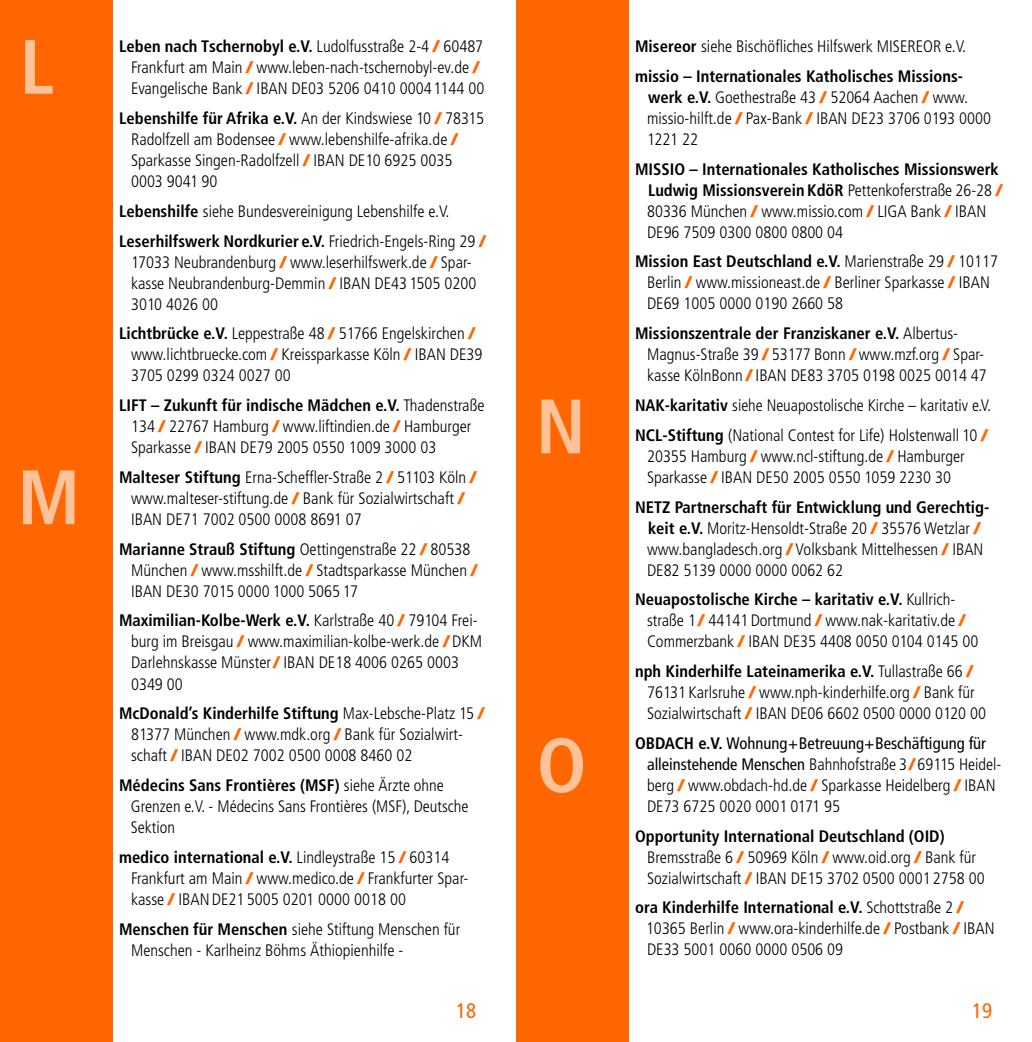
<style>
.page{position:relative;width:1032px;height:1042px;background:#fff}
.page>*{position:absolute;margin:0;border:0;box-sizing:border-box;transform-origin:0 0}
.t1{font:700 condensed 77px "Frutiger";color:#ffc299}
.t2{font:condensed 21px "Frutiger";color:#f60}
.t3{font:300 condensed 16.62px/21px "Frutiger";color:#000}
.t4{font:700 condensed 16.62px/29.8px "Frutiger";color:#000}
.s1{font-weight:700}
.s2{font-weight:900;font-stretch:normal;color:#f60}
.s3{font-weight:300}
.s4{font-weight:400}
</style>
<div class="page">
<div style="left:0;top:0;width:113px;height:1042px;background:#f60"></div>
<div style="left:516px;top:0;width:113px;height:1042px;background:#f60"></div>
<h1 class="t1" style="left:20px;top:21px;width:36px">L</h1>
<h1 class="t1" style="left:17px;top:452px;width:64px">M</h1>
<p class="t3" style="left:131px;top:36px;width:355px;text-indent:-12px"><span class="s1">Leben nach Tschernobyl e.V.</span> Ludolfusstraße 2-4 <span class="s2">/</span> 60487<br>Frankfurt am Main <span class="s2">/</span> www.leben-nach-tschernobyl-ev.de <span class="s2">/<br></span>Evangelische Bank <span class="s2">/</span> IBAN DE03 5206 0410 0004 1144 00</p>
<p class="t3" style="left:131px;top:108px;width:355px;text-indent:-12px"><span class="s1">Lebenshilfe für Afrika e.V.</span> An der Kindswiese 10 <span class="s2">/</span> 78315<br>Radolfzell am Bodensee <span class="s2">/</span> www.lebenshilfe-afrika.de <span class="s2">/ </span>Sparkasse Singen-Radolfzell <span class="s2">/</span> IBAN DE10 6925 0035<br>0003 9041 90</p>
<p class="t3" style="left:119px;top:196px;width:368px;line-height:29.8px"><span class="s1">Lebenshilfe</span> siehe Bundesvereinigung Lebenshilfe e.V.<br><span class="s1">Leserhilfswerk Nordkurier e.V.</span> Friedrich-Engels-Ring 29 <span class="s2">/</span></p>
<p class="t3" style="left:131px;top:252px;width:347px">17033 Neubrandenburg <span class="s2">/</span> www.leserhilfswerk.de <span class="s2">/</span> Spar&shy;kasse Neubrandenburg-Demmin <span class="s2">/</span> IBAN DE43 1505 0200<br>3010 4026 00</p>
<p class="t3" style="left:131px;top:323px;width:353px;text-indent:-12px"><span class="s1">Lichtbrücke e.V.</span> Leppestraße 48 <span class="s2">/</span> 51766 Engelskirchen <span class="s2">/ </span>www.lichtbruecke.com <span class="s2">/</span> Kreissparkasse Köln <span class="s2">/</span> IBAN DE39<br>3705 0299 0324 0027 00</p>
<p class="t3" style="left:131px;top:395px;width:355px;text-indent:-12px"><span class="s1">LIFT – Zukunft für indische Mädchen e.V.</span> Thadenstraße<br>134 <span class="s2">/</span> 22767 Hamburg <span class="s2">/</span> www.liftindien.de <span class="s2">/</span> Hamburger<br>Sparkasse <span class="s2">/</span> IBAN DE79 2005 0550 1009 3000 03</p>
<p class="t3" style="left:131px;top:467px;width:347px;text-indent:-12px"><span class="s1">Malteser Stiftung</span> Erna-Scheffler-Straße 2 <span class="s2">/</span> 51103 Köln <span class="s2">/ </span>www.malteser-stiftung.de <span class="s2">/</span> Bank für Sozialwirtschaft <span class="s2">/<br></span>IBAN DE71 7002 0500 0008 8691 07</p>
<p class="t3" style="left:131px;top:539px;width:348px;text-indent:-12px"><span class="s1">Marianne Strauß Stiftung</span> Oettingenstraße 22 <span class="s2">/</span> 80538<br>München <span class="s2">/</span> www.msshilft.de <span class="s2">/</span> Stadtsparkasse München <span class="s2">/<br></span>IBAN DE30 7015 0000 1000 5065 17</p>
<p class="t3" style="left:131px;top:610px;width:353px;text-indent:-12px"><span class="s1">Maximilian-Kolbe-Werk e.V.</span> Karlstraße 40 <span class="s2">/</span> 79104 Frei&shy;burg im Breisgau <span class="s2">/</span> www.maximilian-kolbe-werk.de <span class="s2">/</span> DKM Darlehnskasse Münster <span class="s2">/</span> IBAN DE18 4006 0265 0003<br>0349 00</p>
<p class="t3" style="left:131px;top:703px;width:355px;text-indent:-12px"><span class="s1">McDonald’s Kinderhilfe Stiftung</span> Max-Lebsche-Platz 15 <span class="s2">/<br></span>81377 München <span class="s2">/</span> www.mdk.org <span class="s2">/</span> Bank für Sozialwirt&shy;schaft <span class="s2">/</span> IBAN DE02 7002 0500 0008 8460 02</p>
<p class="t3" style="left:131px;top:775px;width:339px;text-indent:-12px"><span class="s1">Médecins Sans Frontières (MSF)</span> siehe Ärzte ohne<br>Grenzen e.V. - Médecins Sans Frontières (MSF), Deutsche<br>Sektion</p>
<p class="t3" style="left:131px;top:847px;width:339px;text-indent:-12px"><span class="s1">medico international e.V.</span> Lindleystraße 15 <span class="s2">/</span> 60314<br>Frankfurt am Main <span class="s2">/</span> www.medico.de <span class="s2">/</span> Frankfurter Spar&shy;kasse <span class="s2">/</span> IBAN DE21 5005 0201 0000 0018 00</p>
<p class="t3" style="left:131px;top:918px;width:331px;text-indent:-12px"><span class="s1">Menschen für Menschen</span> siehe Stiftung Menschen für<br>Menschen - Karlheinz Böhms Äthiopienhilfe -</p>
<h1 class="t1" style="left:536px;top:381px;width:51px">N</h1>
<h1 class="t1" style="left:537px;top:720px;width:51px">O</h1>
<p class="t4" style="left:635px;top:32px;width:333px">Misereor <span class="s3">siehe Bischöfliches Hilfswerk MISEREOR e.V. </span>missio – Internationales Katholisches Missions-</p>
<p class="t3" style="left:647px;top:87px;width:346px"><span class="s1">werk e.V.</span> Goethestraße 43 <span class="s2">/</span> 52064 Aachen <span class="s2">/</span> www. missio-hilft.de <span class="s2">/</span> Pax-Bank <span class="s2">/</span> IBAN DE23 3706 0193 0000<br>1221 22</p>
<p class="t4" style="left:635px;top:154px;width:22px">Missio</p>
<p class="t3" style="left:647px;top:159px;width:357px;text-indent:43px"><span class="s1">– Internationales Katholisches Missionswerk Ludwig Missionsverein KdöR</span> Pettenkoferstraße 26-28 <span class="s2">/ </span>80336 München <span class="s2">/</span> www.missio.com <span class="s2">/</span> LIGA Bank <span class="s2">/</span> IBAN DE96 7509 0300 0800 0800 04</p>
<p class="t3" style="left:647px;top:251px;width:352px;text-indent:-12px"><span class="s1">Mission East Deutschland e.V.</span> Marienstraße 29 <span class="s2">/</span> 10117<br>Berlin <span class="s2">/</span> www.missioneast.de <span class="s2">/</span> Berliner Sparkasse <span class="s2">/</span> IBAN<br>DE69 1005 0000 0190 2660 58</p>
<p class="t3" style="left:647px;top:323px;width:341px;text-indent:-12px"><span class="s1">Missionszentrale der Franziskaner e.V.</span> Albertus-<br>Magnus-Straße 39 <span class="s2">/</span> 53177 Bonn <span class="s2">/</span> www.mzf.org <span class="s2">/</span> Spar&shy;kasse KölnBonn <span class="s2">/</span> IBAN DE83 3705 0198 0025 0014 47</p>
<p class="t3" style="left:635px;top:391px;width:357px;line-height:29.8px"><span class="s1">NAK-karitativ</span> siehe Neuapostolische Kirche – karitativ e.V.<br><span class="s1">NCL-Stiftung</span> (National Contest for Life) Holstenwall 10 <span class="s2">/</span></p>
<p class="t3" style="left:647px;top:446px;width:319px">20355 Hamburg <span class="s2">/</span> www.ncl-stiftung.de <span class="s2">/</span> Hamburger<br>Sparkasse <span class="s2">/</span> IBAN DE50 2005 0550 1059 2230 30</p>
<p class="t3" style="left:647px;top:496px;width:344px;text-indent:-12px"><span class="s1">NETZ Partnerschaft für Entwicklung und Gerechtig&shy;keit e.V.</span> Moritz-Hensoldt-Straße 20 <span class="s2">/</span> 35576 Wetzlar <span class="s2">/ </span>www.bangladesch.org <span class="s2">/</span> Volksbank Mittelhessen <span class="s2">/</span> IBAN DE82 5139 0000 0000 0062 62</p>
<p class="t3" style="left:647px;top:589px;width:333px;text-indent:-12px"><span class="s1">Neuapostolische Kirche – karitativ e.V.</span> Kullrich&shy;straße 1 <span class="s2">/</span> 44141 Dortmund <span class="s2">/</span> www.nak-karitativ.de <span class="s2">/<br></span>Commerzbank <span class="s2">/</span> IBAN DE35 4408 0050 0104 0145 00</p>
<p class="t3" style="left:647px;top:661px;width:340px;text-indent:-12px"><span class="s1">nph Kinderhilfe Lateinamerika e.V.</span> Tullastraße 66 <span class="s2">/<br></span>76131 Karlsruhe <span class="s2">/</span> www.nph-kinderhilfe.org <span class="s2">/</span> Bank für<br>Sozialwirtschaft <span class="s2">/</span> IBAN DE06 6602 0500 0000 0120 00</p>
<p class="t3" style="left:647px;top:733px;width:356px;text-indent:-12px"><span class="s1">OBDACH e.V.</span> <span class="s4">Wohnung+Betreuung+Beschäftigung für alleinstehende Menschen</span> Bahnhofstraße 3 <span class="s2">/</span> 69115 Heidel&shy;berg <span class="s2">/</span> www.obdach-hd.de <span class="s2">/</span> Sparkasse Heidelberg <span class="s2">/</span> IBAN DE73 6725 0020 0001 0171 95</p>
<p class="t3" style="left:647px;top:825px;width:339px;text-indent:-12px"><span class="s1">Opportunity International Deutschland (OID)<br></span>Bremsstraße 6 <span class="s2">/</span> 50969 Köln <span class="s2">/</span> www.oid.org <span class="s2">/</span> Bank für<br>Sozialwirtschaft <span class="s2">/</span> IBAN DE15 3702 0500 0001 2758 00</p>
<p class="t3" style="left:646px;top:897px;width:350px;text-indent:-11px"><span class="s1">ora Kinderhilfe International e.V.</span> Schottstraße 2 <span class="s2">/<br></span>10365 Berlin <span class="s2">/</span> www.ora-kinderhilfe.de <span class="s2">/</span> Postbank <span class="s2">/</span> IBAN<br>DE33 5001 0060 0000 0506 09</p>
<p class="t2" style="left:456px;top:998px;width:22px">18</p>
<p class="t2" style="left:972px;top:998px;width:22px">19</p>
</div>
